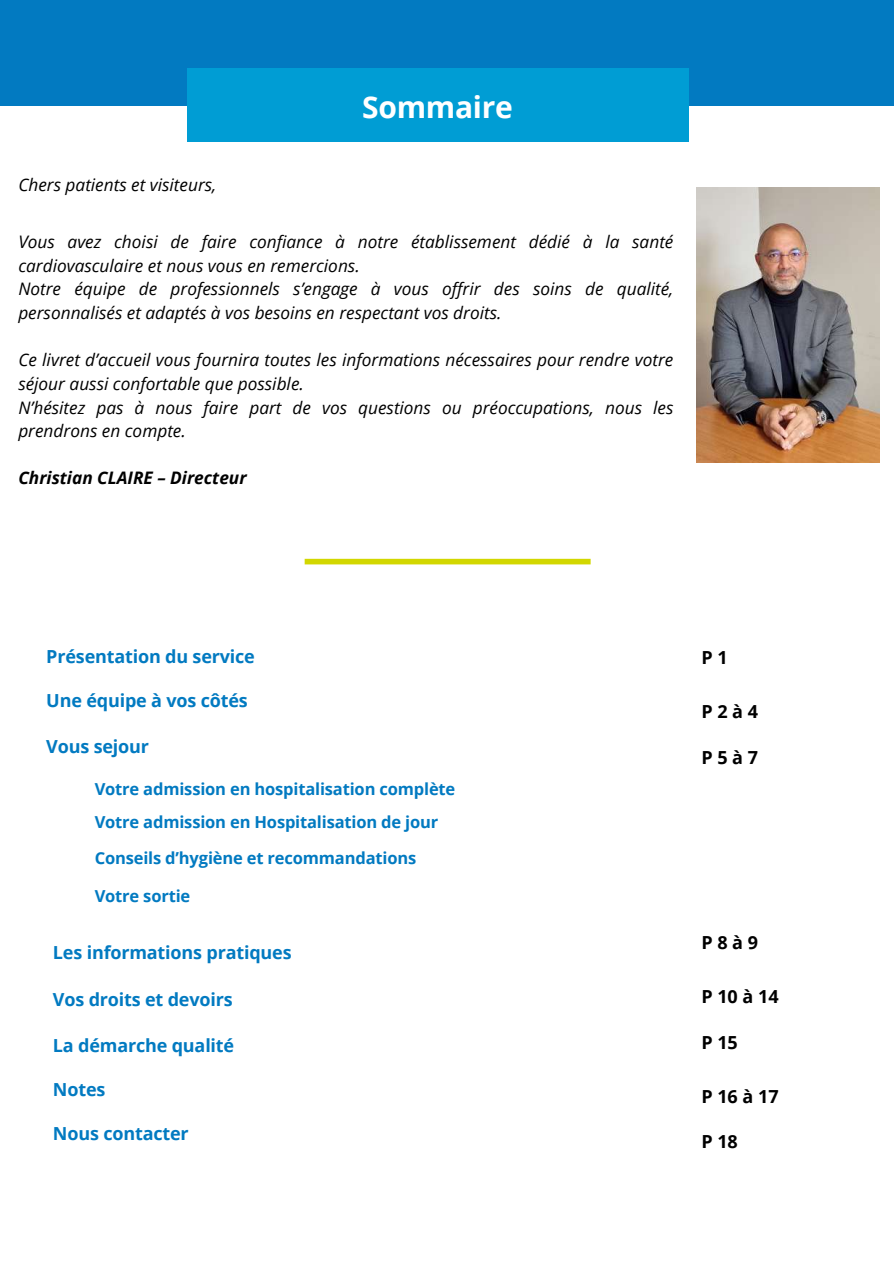
<style>
.page{position:relative;width:894px;height:1264px;background:#fff}
.page>*{position:absolute;margin:0;border:0;box-sizing:border-box;transform-origin:0 0}
.t1{font:700 30px "Open Sans";letter-spacing:-.01em;color:#fff}
.t2{font:700 18px "Open Sans";letter-spacing:-.01em;color:#027ac1}
.t3{font:700 18px "Open Sans";letter-spacing:.26em;color:#000}
.t4{font:italic 17.25px/23.7px "Open Sans";color:#000}
.t5{font:italic 700 17.25px "Open Sans";color:#000}
.t6{font:700 16.5px "Open Sans";letter-spacing:-.01em;color:#027ac1}
</style>
<div class="page">
<div style="left:0;top:0;width:893px;height:105px;background:#027ac1"></div>
<div style="left:187px;top:68px;width:501px;height:74px;background:#009dd4"></div>
<img style="left:696px;top:187px;width:183px;height:275px">
<div style="left:304px;top:559px;width:286px;height:5px;background:#d2d700"></div>
<h1 class="t1" style="left:362px;top:86px;width:152px">Sommaire</h1>
<p class="t4" style="left:18px;top:172px;width:199px">Chers patients et visiteurs,</p>
<p class="t4" style="left:18px;top:229px;width:656px">Vous avez choisi de faire confiance à notre établissement dédié à la santé cardiovasculaire et nous vous en remercions.<br>Notre équipe de professionnels s’engage à vous offrir des soins de qualité, personnalisés et adaptés à vos besoins en respectant vos droits.</p>
<p class="t4" style="left:18px;top:348px;width:656px">Ce livret d’accueil vous fournira toutes les informations nécessaires pour rendre votre séjour aussi confortable que possible.<br>N’hésitez pas à nous faire part de vos questions ou préoccupations, nous les prendrons en compte.</p>
<p class="t5" style="left:18px;top:466px;width:230px">Christian CLAIRE – Directeur</p>
<p class="t2" style="left:46px;top:644px;width:210px">Présentation du service</p>
<p class="t2" style="left:46px;top:687px;width:203px">Une équipe à vos côtés</p>
<p class="t2" style="left:46px;top:733px;width:104px">Vous sejour</p>
<p class="t6" style="left:95px;top:776px;width:362px">Votre admission en hospitalisation complète</p>
<p class="t6" style="left:95px;top:810px;width:345px">Votre admission en Hospitalisation de jour</p>
<p class="t6" style="left:95px;top:846px;width:323px">Conseils d’hygiène et recommandations</p>
<p class="t6" style="left:95px;top:884px;width:97px">Votre sortie</p>
<p class="t2" style="left:53px;top:940px;width:240px">Les informations pratiques</p>
<p class="t2" style="left:53px;top:986px;width:181px">Vos droits et devoirs</p>
<p class="t2" style="left:53px;top:1032px;width:183px">La démarche qualité</p>
<p class="t2" style="left:53px;top:1076px;width:54px">Notes</p>
<p class="t2" style="left:53px;top:1121px;width:137px">Nous contacter</p>
<p class="t3" style="left:701px;top:645px;width:28px">P 1</p>
<p class="t3" style="left:701px;top:699px;width:58px">P2à4</p>
<p class="t3" style="left:701px;top:744px;width:58px">P5à7</p>
<p class="t3" style="left:701px;top:930px;width:58px">P8à9</p>
<p class="t3" style="left:701px;top:983px;width:79px">P10à14</p>
<p class="t3" style="left:701px;top:1029px;width:38px">P 15</p>
<p class="t3" style="left:701px;top:1083px;width:79px">P16à17</p>
<p class="t3" style="left:701px;top:1128px;width:38px">P 18</p>
</div>
